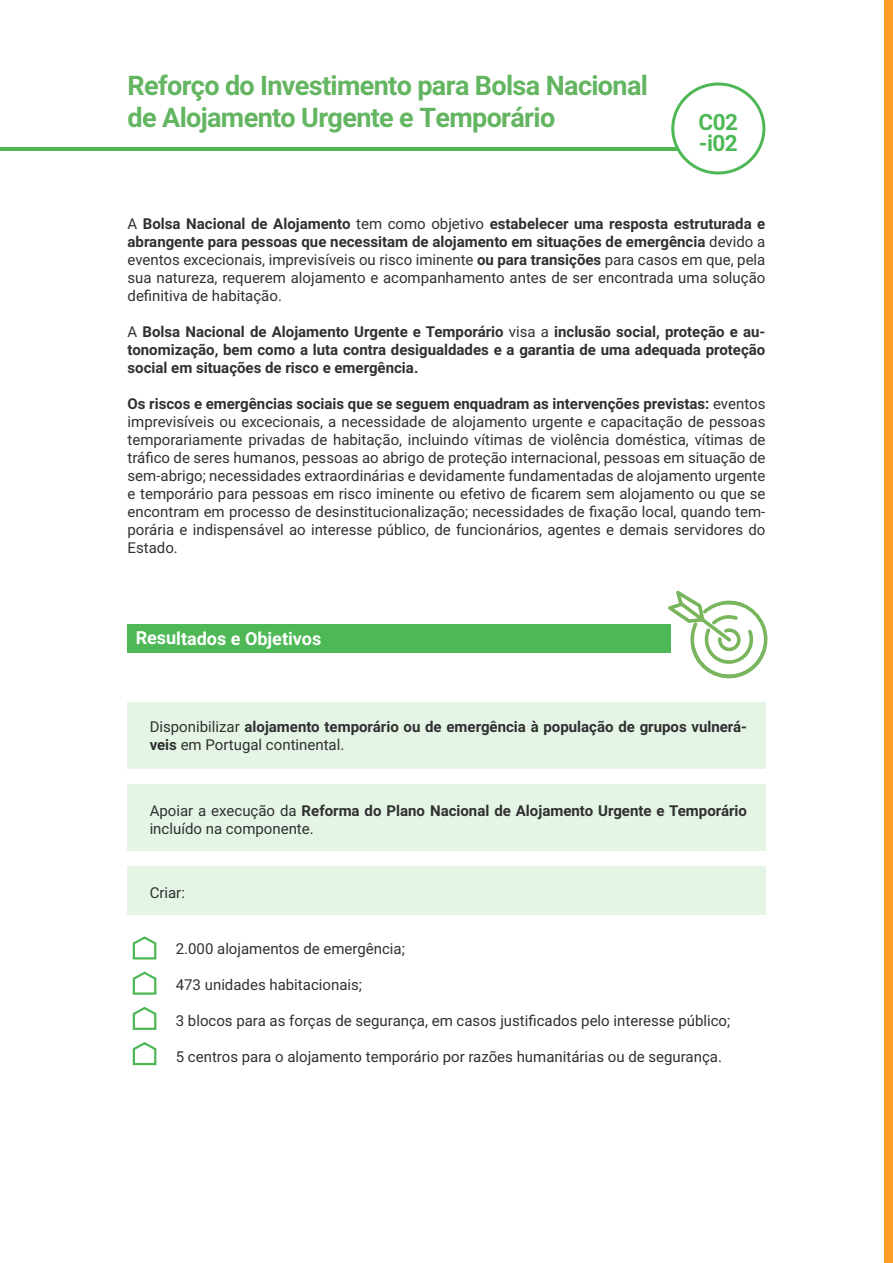
<style>
.page{position:relative;width:893px;height:1263px;background:#fff}
.page>*{position:absolute;margin:0;border:0;box-sizing:border-box;transform-origin:0 0}
.t1{font:700 27px/32.4px "Roboto";letter-spacing:-.025em;color:#63b561}
.t2{font:700 22.5px "Roboto";letter-spacing:-.025em;color:#4eb856}
.t3{font:700 18px "Roboto";letter-spacing:-.005em;color:#fff}
.t4{font:15px/18px "Roboto";color:#2f3030;text-align:justify}
.t5{font:700 15px/18px "Roboto";color:#2f3030}
.s1{font-weight:700}
.s2{font-weight:400}
</style>
<div class="page">
<div style="left:127px;top:624px;width:544px;height:28px;background:#4eb856"></div>
<svg style="left:668px;top:591px;width:99px;height:87px"></svg>
<div style="left:884px;top:0;width:9px;height:1263px;background:#ff9d29"></div>
<hr style="left:0;top:147px;width:680px;height:4px;background:#4eb856">
<div style="left:673px;top:84px;width:91px;height:89px;background:#fff;border-radius:50%"></div>
<div style="left:671px;top:83px;width:94px;height:91px;border:3px solid #4eb856;border-radius:50%"></div>
<div style="left:127px;top:702px;width:638px;height:67px;background:#e4f4e5"></div>
<div style="left:127px;top:784px;width:638px;height:67px;background:#e4f4e5"></div>
<div style="left:127px;top:866px;width:638px;height:49px;background:#e4f4e5"></div>
<svg style="left:132px;top:936px;width:25px;height:24px"></svg>
<svg style="left:132px;top:1006px;width:25px;height:24px"></svg>
<svg style="left:132px;top:971px;width:25px;height:24px"></svg>
<svg style="left:132px;top:1042px;width:25px;height:24px"></svg>
<p class="t1" style="left:128px;top:68px;width:522px">Reforço do Investimento para Bolsa Nacional de Alojamento Urgente e Temporário</p>
<p class="t2" style="left:699px;top:106px;width:41px">C02</p>
<p class="t2" style="left:699px;top:127px;width:40px">-i02</p>
<p class="t4" style="left:128px;top:214px;width:639px">A <span class="s1">Bolsa Nacional de Alojamento</span> tem como objetivo <span class="s1">estabelecer uma resposta estruturada e abrangente para pessoas que necessitam de alojamento em situações de emergência</span> devido a eventos excecionais, imprevisíveis ou risco iminente <span class="s1">ou para transições</span> para casos em que, pela sua natureza, requerem alojamento e acompanhamento antes de ser encontrada uma solução definitiva de habitação.</p>
<p class="t5" style="left:128px;top:322px;width:639px;text-align:justify"><span class="s2">A</span> Bolsa Nacional de Alojamento Urgente e Temporário <span class="s2">visa a</span> inclusão social, proteção e au&shy;tonomização, bem como a luta contra desigualdades e a garantia de uma adequada proteção social em situações de risco e emergência.</p>
<p class="t4" style="left:128px;top:394px;width:639px"><span class="s1">Os riscos e emergências sociais que se seguem enquadram as intervenções previstas:</span> eventos imprevisíveis ou excecionais, a necessidade de alojamento urgente e capacitação de pessoas temporariamente privadas de habitação, incluindo vítimas de violência doméstica, vítimas de tráfico de seres humanos, pessoas ao abrigo de proteção internacional, pessoas em situação de sem-abrigo; necessidades extraordinárias e devidamente fundamentadas de alojamento urgente e temporário para pessoas em risco iminente ou efetivo de ficarem sem alojamento ou que se encontram em processo de desinstitucionalização; necessidades de fixação local, quando tem&shy;porária e indispensável ao interesse público, de funcionários, agentes e demais servidores do Estado.</p>
<p class="t3" style="left:136px;top:626px;width:187px">Resultados e Objetivos</p>
<p class="t5" style="left:150px;top:717px;width:599px"><span class="s2">Disponibilizar</span> alojamento temporário ou de emergência à população de grupos vulnerá&shy;veis <span class="s2">em Portugal continental.</span></p>
<p class="t5" style="left:150px;top:801px;width:599px"><span class="s2">Apoiar a execução da</span> Reforma do Plano Nacional de Alojamento Urgente e Temporário <span class="s2">incluído na componente.</span></p>
<p class="t4" style="left:150px;top:883px;width:37px">Criar:</p>
<p class="t4" style="left:176px;top:939px;width:231px">2.000 alojamentos de emergência;</p>
<p class="t4" style="left:176px;top:975px;width:188px">473 unidades habitacionais;</p>
<p class="t4" style="left:176px;top:1011px;width:556px">3 blocos para as forças de segurança, em casos justificados pelo interesse público;</p>
<p class="t4" style="left:176px;top:1047px;width:548px">5 centros para o alojamento temporário por razões humanitárias ou de segurança.</p>
</div>
